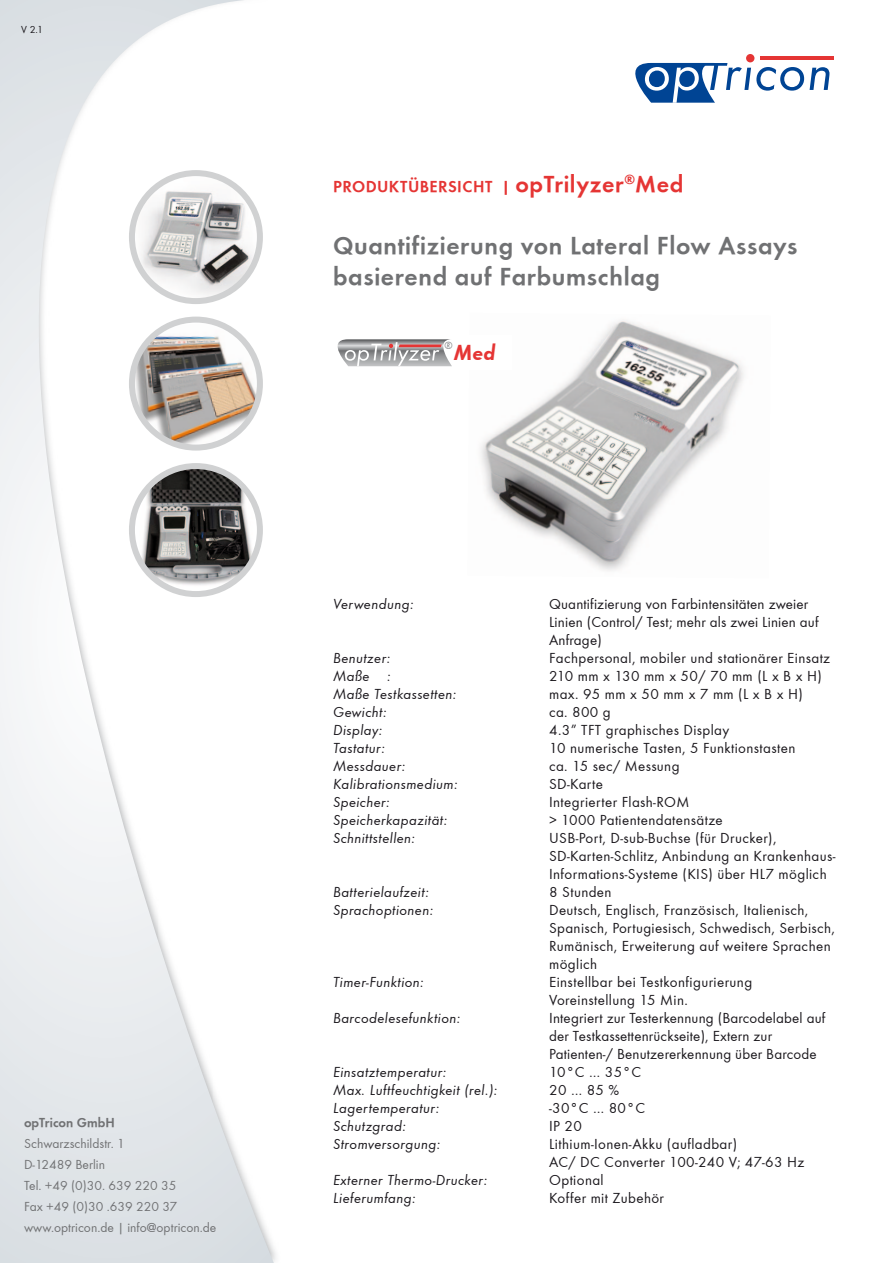
<style>
.page{position:relative;width:893px;height:1263px;background:#fff}
.page>*{position:absolute;margin:0;border:0;box-sizing:border-box;transform-origin:0 0}
.t1{font:700 25.5px/31.5px "Function";letter-spacing:.025em;color:#707173}
.t2{font:italic 700 22.5px "Function";color:#e53534}
.t3{font:700 16.5px "Function";letter-spacing:.025em;color:#e53534}
.t4{font:15px/18px "Function";letter-spacing:.025em;color:#1a171c}
.t5{font:italic 15px "Function";letter-spacing:.025em;color:#1a171c}
.t6{font:13.5px/21px "Function";color:#707173}
.t7{font:700 13.5px "Function";color:#707173}
.t8{font:italic 10.8px "Function";color:#87888a}
.t9{font:10.5px "Function";color:#1a171c}
.s1{font-size:24px}
.s2{font-style:italic}
</style>
<div class="page">
<svg style="left:0;top:0;width:274px;height:1263px"></svg>
<svg style="left:635px;top:63px;width:169px;height:40px"></svg>
<svg style="left:810px;top:67px;width:19px;height:23px"></svg>
<hr style="left:760px;top:56px;width:73px;height:4px;background:#e53534">
<div style="left:746px;top:54px;width:8px;height:8px;background:#e53534;border-radius:50%"></div>
<img style="left:129px;top:317px;width:134px;height:134px">
<svg style="left:129px;top:463px;width:134px;height:134px"></svg>
<svg style="left:129px;top:170px;width:134px;height:134px"></svg>
<img style="left:480px;top:321px;width:264px;height:250px">
<div style="left:334px;top:336px;width:178px;height:34px;background:#fff"></div>
<svg style="left:337px;top:339px;width:115px;height:27px"></svg>
<p class="t9" style="left:21px;top:23px;width:23px">V 2.1</p>
<p class="t7" style="left:24px;top:1114px;width:92px">optricon Gmbh</p>
<p class="t6" style="left:24px;top:1133px;width:194px">Schwarzschildstr. 1<br>D-12489 Berlin<br>Tel. +49 (0)30. 639 220 35<br>Fax +49 (0)30 .639 220 37 www.optricon.de | info@optricon.de</p>
<p class="t3" style="left:333px;top:177px;width:352px">Produktübersicht | <span class="s1">optrilyzer</span><sup>®</sup><span class="s1">Med</span></p>
<h1 class="t1" style="left:333px;top:229px;width:466px">Quantifizierung von Lateral Flow Assays basierend auf Farbumschlag</h1>
<p class="t8" style="left:444px;top:340px;width:9px">®</p>
<h2 class="t2" style="left:454px;top:340px;width:43px">Med</h2>
<p class="t5" style="left:333px;top:596px;width:82px">Verwendung:</p>
<p class="t4" style="left:549px;top:595px;width:271px">Quantifizierung von Farbintensitäten zweier<br>Linien (Control/ Test; mehr als zwei Linien auf<br>Anfrage)</p>
<p class="t5" style="left:333px;top:650px;width:59px">Benutzer:</p>
<p class="t4" style="left:549px;top:649px;width:283px">Fachpersonal, mobiler und stationärer Einsatz</p>
<p class="t5" style="left:333px;top:668px;width:59px">Maße :</p>
<p class="t4" style="left:549px;top:667px;width:274px">210 mm x 130 mm x 50/ 70 mm (L x B x H)</p>
<p class="t5" style="left:333px;top:686px;width:125px">Maße Testkassetten:</p>
<p class="t4" style="left:549px;top:685px;width:255px">max. 95 mm x 50 mm x 7 mm (L x B x H)</p>
<p class="t5" style="left:333px;top:704px;width:55px">Gewicht:</p>
<p class="t4" style="left:549px;top:703px;width:63px">ca. 800 g</p>
<p class="t5" style="left:333px;top:722px;width:51px">Display:</p>
<p class="t4" style="left:549px;top:721px;width:182px">4.3” TFT graphisches Display</p>
<p class="t5" style="left:333px;top:740px;width:53px">Tastatur:</p>
<p class="t4" style="left:549px;top:739px;width:248px">10 numerische Tasten, 5 Funktionstasten</p>
<p class="t5" style="left:333px;top:758px;width:74px">Messdauer:</p>
<p class="t4" style="left:549px;top:757px;width:132px">ca. 15 sec/ Messung</p>
<p class="t5" style="left:333px;top:776px;width:126px">Kalibrationsmedium:</p>
<p class="t4" style="left:549px;top:775px;width:55px">SD-Karte</p>
<p class="t5" style="left:333px;top:794px;width:58px">Speicher:</p>
<p class="t4" style="left:549px;top:793px;width:142px">Integrierter Flash-ROM</p>
<p class="t5" style="left:333px;top:812px;width:116px">Speicherkapazität:</p>
<p class="t4" style="left:549px;top:811px;width:175px"><span class="s2">&gt;</span> 1000 Patientendatensätze</p>
<p class="t5" style="left:333px;top:830px;width:84px">Schnittstellen:</p>
<p class="t4" style="left:549px;top:829px;width:288px">USB-Port, D-sub-Buchse (für Drucker),<br>SD-Karten-Schlitz, Anbindung an Krankenhaus-<br>Informations-Systeme (KIS) über HL7 möglich</p>
<p class="t5" style="left:333px;top:884px;width:97px">Batterielaufzeit:</p>
<p class="t4" style="left:549px;top:883px;width:64px">8 Stunden</p>
<p class="t5" style="left:333px;top:902px;width:102px">Sprachoptionen:</p>
<p class="t4" style="left:549px;top:901px;width:287px">Deutsch, Englisch, Französisch, Italienisch, Spanisch, Portugiesisch, Schwedisch, Serbisch, Rumänisch, Erweiterung auf weitere Sprachen möglich</p>
<p class="t5" style="left:333px;top:974px;width:92px">Timer-Funktion:</p>
<p class="t4" style="left:549px;top:973px;width:205px">Einstellbar bei Testkonfigurierung<br>Voreinstellung 15 Min.</p>
<p class="t5" style="left:333px;top:1010px;width:129px">Barcodelesefunktion:</p>
<p class="t4" style="left:549px;top:1009px;width:278px">Integriert zur Testerkennung (Barcodelabel auf der Testkassettenrückseite), Extern zur<br>Patienten-/ Benutzererkennung über Barcode</p>
<p class="t5" style="left:333px;top:1064px;width:115px">Einsatztemperatur:</p>
<p class="t4" style="left:549px;top:1063px;width:94px">10°C … 35°C</p>
<p class="t5" style="left:333px;top:1082px;width:166px">Max. Luftfeuchtigkeit (rel.):</p>
<p class="t4" style="left:549px;top:1081px;width:72px">20 … 85 %</p>
<p class="t5" style="left:333px;top:1100px;width:108px">Lagertemperatur:</p>
<p class="t4" style="left:549px;top:1099px;width:97px">-30°C … 80°C</p>
<p class="t5" style="left:333px;top:1118px;width:74px">Schutzgrad:</p>
<p class="t4" style="left:549px;top:1117px;width:34px">IP 20</p>
<p class="t5" style="left:333px;top:1136px;width:109px">Stromversorgung:</p>
<p class="t4" style="left:549px;top:1135px;width:257px">Lithium-Ionen-Akku (aufladbar)<br>AC/ DC Converter 100-240 V; 47-63 Hz</p>
<p class="t5" style="left:333px;top:1172px;width:156px">Externer Thermo-Drucker:</p>
<p class="t4" style="left:549px;top:1171px;width:56px">Optional</p>
<p class="t5" style="left:333px;top:1190px;width:84px">Lieferumfang:</p>
<p class="t4" style="left:549px;top:1189px;width:116px">Koffer mit Zubehör</p>
</div>
